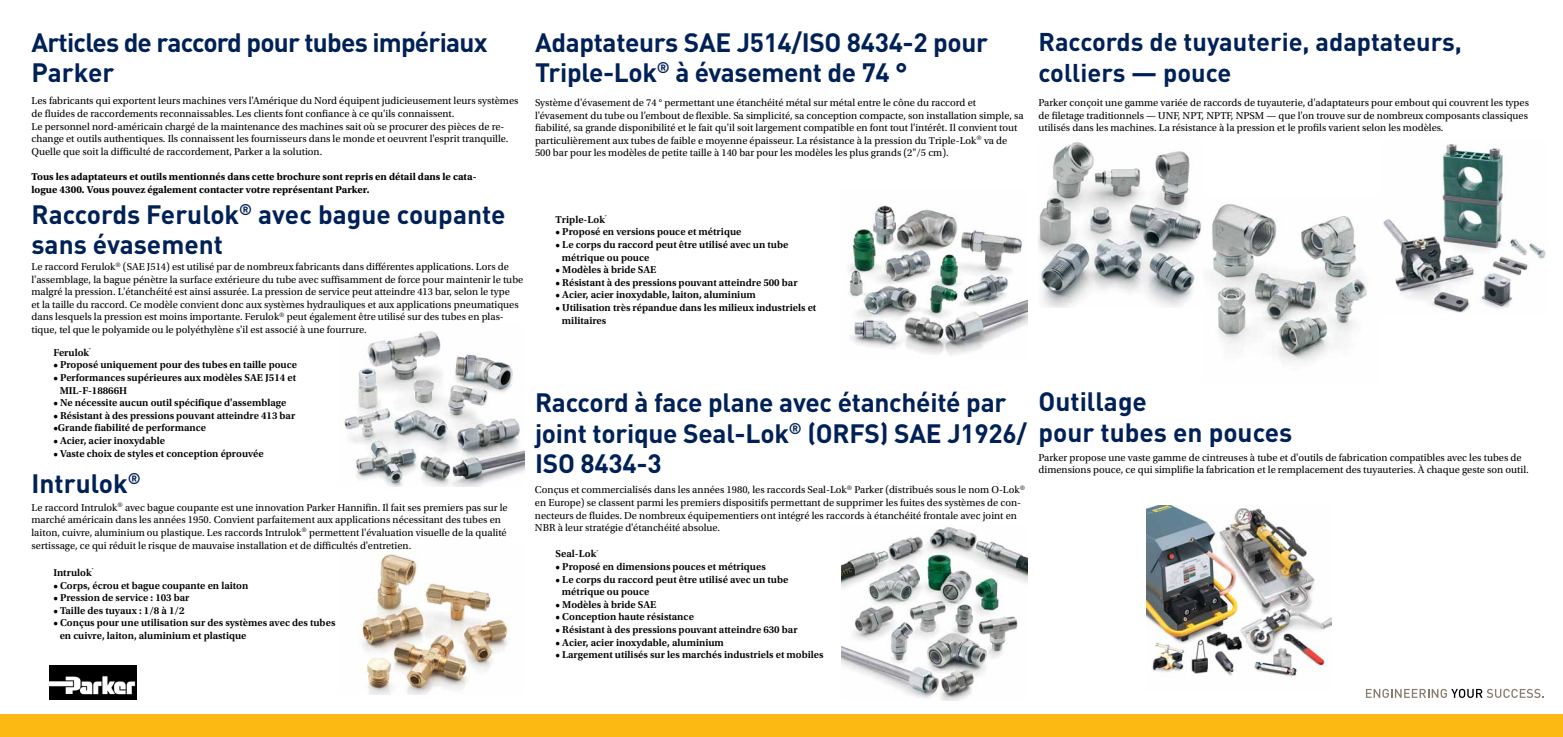
<style>
.page{position:relative;width:1563px;height:737px;background:#fff}
.page>*{position:absolute;margin:0;border:0;box-sizing:border-box;transform-origin:0 0}
.t1{font:700 26.25px/30.6px "DINOT";letter-spacing:-.01em;color:#002157}
.t2{font:700 26.25px/30.6px "DINOT";letter-spacing:-.03em;color:#002157}
.t3{font:700 25.38px/30.6px "DINOT";color:#002157}
.t4{font:10.5px/12.6px "Utopia Std";color:#000}
.t5{font:600 10.5px/12.6px "Utopia Std";color:#000}
.t6{font:700 10.5px/12.6px "Utopia Std";color:#000}
</style>
<div class="page">
<div style="left:0;top:714px;width:1563px;height:23px;background:#fdb913"></div>
<svg style="left:1366px;top:689px;width:177px;height:9px"></svg>
<img style="left:1211px;top:204px;width:156px;height:158px">
<img style="left:848px;top:205px;width:180px;height:151px">
<img style="left:842px;top:527px;width:186px;height:173px">
<img style="left:362px;top:553px;width:146px;height:141px">
<img style="left:344px;top:331px;width:180px;height:156px">
<img style="left:50px;top:665px;width:86px;height:34px">
<img style="left:1146px;top:505px;width:185px;height:172px">
<img style="left:1038px;top:142px;width:164px;height:166px">
<img style="left:1383px;top:144px;width:163px;height:169px">
<h1 class="t2" style="left:32px;top:26px;width:457px">Articles de raccord pour tubes impériaux<br>Parker</h1>
<h1 class="t1" style="left:535px;top:26px;width:454px">Adaptateurs SAE J514/ISO 8434-2 pour<br>Triple-Lok<sup>®</sup> à évasement de 74 °</h1>
<p class="t4" style="left:535px;top:96px;width:490px">Système d'évasement de 74 ° permettant une étanchéité métal sur métal entre le cône du raccord et l'évasement du tube ou l’embout de flexible. Sa simplicité, sa conception compacte, son installation simple, sa fiabilité, sa grande disponibilité et le fait qu'il soit largement compatible en font tout l'intérêt. Il convient tout particulièrement aux tubes de faible e moyenne épaisseur. La résistance à la pression du Triple-Lok<sup>®</sup> va de 500 bar pour les modèles de petite taille à 140 bar pour les modèles les plus grands (2"/5 cm).</p>
<p class="t4" style="left:32px;top:95px;width:488px">Les fabricants qui exportent leurs machines vers l'Amérique du Nord équipent judicieusement leurs systèmes de fluides de raccordements reconnaissables. Les clients font confiance à ce qu'ils connaissent.<br>Le personnel nord-américain chargé de la maintenance des machines sait où se procurer des pièces de re&shy;change et outils authentiques. Ils connaissent les fournisseurs dans le monde et oeuvrent l'esprit tranquille.<br>Quelle que soit la difficulté de raccordement, Parker a la solution.</p>
<p class="t6" style="left:32px;top:170px;width:446px">Tous les adaptateurs et outils mentionnés dans cette brochure sont repris en détail dans le cata&shy;logue 4300. Vous pouvez également contacter votre représentant Parker.</p>
<h2 class="t3" style="left:1038px;top:25px;width:425px">Raccords de tuyauterie, adaptateurs, colliers — pouce</h2>
<p class="t4" style="left:1038px;top:96px;width:492px;text-align:justify">Parker conçoit une gamme variée de raccords de tuyauterie, d'adaptateurs pour embout qui couvrent les types de filetage traditionnels — UNF, NPT, NPTF, NPSM — que l'on trouve sur de nombreux composants classiques utilisés dans les machines. La résistance à la pression et le profils varient selon les modèles.</p>
<h1 class="t1" style="left:31px;top:198px;width:476px">Raccords Ferulok<sup>®</sup> avec bague coupante sans évasement</h1>
<p class="t4" style="left:32px;top:260px;width:493px">Le raccord Ferulok<sup>®</sup> (SAE J514) est utilisé par de nombreux fabricants dans différentes applications. Lors de l'assemblage, la bague pénètre la surface extérieure du tube avec suffisamment de force pour maintenir le tube malgré la pression. L'étanchéité est ainsi assurée. La pression de service peut atteindre 413 bar, selon le type<br>et la taille du raccord. Ce modèle convient donc aux systèmes hydrauliques et aux applications pneumatiques dans lesquels la pression est moins importante. Ferulok<sup>®</sup> peut également être utilisé sur des tubes en plas&shy;tique, tel que le polyamide ou le polyéthylène s'il est associé à une fourrure.</p>
<p class="t5" style="left:53px;top:346px;width:39px">Ferulok<sup>®</sup></p>
<p class="t5" style="left:53px;top:359px;width:245px">• Proposé uniquement pour des tubes en taille pouce</p>
<p class="t5" style="left:60px;top:371px;width:238px;text-indent:-6px">• Performances supérieures aux modèles SAE J514 et<br>MIL-F-18866H</p>
<p class="t5" style="left:53px;top:396px;width:235px">• Ne nécessite aucun outil spécifique d'assemblage</p>
<p class="t5" style="left:53px;top:409px;width:243px">• Résistant à des pressions pouvant atteindre 413 bar</p>
<p class="t5" style="left:53px;top:422px;width:154px">•Grande fiabilité de performance</p>
<p class="t5" style="left:53px;top:434px;width:113px">• Acier, acier inoxydable</p>
<p class="t5" style="left:53px;top:447px;width:212px">• Vaste choix de styles et conception éprouvée</p>
<h1 class="t1" style="left:32px;top:467px;width:111px">Intrulok<sup>®</sup></h1>
<p class="t4" style="left:31px;top:501px;width:478px">Le raccord Intrulok<sup>®</sup> avec bague coupante est une innovation Parker Hannifin. Il fait ses premiers pas sur le marché américain dans les années 1950. Convient parfaitement aux applications nécessitant des tubes en laiton, cuivre, aluminium ou plastique. Les raccords Intrulok<sup>®</sup> permettent l'évaluation visuelle de la qualité sertissage, ce qui réduit le risque de mauvaise installation et de difficultés d'entretien.</p>
<p class="t5" style="left:53px;top:566px;width:41px">Intrulok<sup>®</sup></p>
<p class="t5" style="left:53px;top:579px;width:197px">• Corps, écrou et bague coupante en laiton</p>
<p class="t5" style="left:53px;top:591px;width:138px">• Pression de service : 103 bar</p>
<p class="t5" style="left:53px;top:604px;width:133px">• Taille des tuyaux : 1/8 à 1/2</p>
<p class="t5" style="left:60px;top:616px;width:277px;text-indent:-6px">• Conçus pour une utilisation sur des systèmes avec des tubes en cuivre, laiton, aluminium et plastique</p>
<p class="t5" style="left:555px;top:213px;width:53px">Triple-Lok<sup>®</sup></p>
<p class="t5" style="left:555px;top:226px;width:187px">• Proposé en versions pouce et métrique</p>
<p class="t5" style="left:562px;top:238px;width:228px;text-indent:-6px">• Le corps du raccord peut être utilisé avec un tube métrique ou pouce</p>
<p class="t5" style="left:555px;top:263px;width:102px">• Modèles à bride SAE</p>
<p class="t5" style="left:555px;top:276px;width:243px">• Résistant à des pressions pouvant atteindre 500 bar</p>
<p class="t5" style="left:555px;top:289px;width:202px">• Acier, acier inoxydable, laiton, aluminium</p>
<p class="t5" style="left:562px;top:301px;width:256px;text-indent:-6px">• Utilisation très répandue dans les milieux industriels et militaires</p>
<h1 class="t1" style="left:535px;top:386px;width:759px">Raccord à face plane avec étanchéité par<br>joint torique Seal-Lok<sup>®</sup> (ORFS) SAE J1926/ pour tubes en pouces<br>ISO 8434-3</h1>
<h1 class="t1" style="left:1038px;top:385px;width:110px">Outillage</h1>
<p class="t4" style="left:1038px;top:451px;width:492px">Parker propose une vaste gamme de cintreuses à tube et d'outils de fabrication compatibles avec les tubes de dimensions pouce, ce qui simplifie la fabrication et le remplacement des tuyauteries. À chaque geste son outil.</p>
<p class="t4" style="left:535px;top:484px;width:492px">Conçus et commercialisés dans les années 1980, les raccords Seal-Lok<sup>®</sup> Parker (distribués sous le nom O-Lok<sup>® </sup>en Europe) se classent parmi les premiers dispositifs permettant de supprimer les fuites des systèmes de con&shy;necteurs de fluides. De nombreux équipementiers ont intégré les raccords à étanchéité frontale avec joint en NBR à leur stratégie d'étanchéité absolue.</p>
<p class="t5" style="left:555px;top:547px;width:44px">Seal-Lok<sup>®</sup></p>
<p class="t5" style="left:555px;top:560px;width:212px">• Proposé en dimensions pouces et métriques</p>
<p class="t5" style="left:562px;top:573px;width:228px;text-indent:-6px">• Le corps du raccord peut être utilisé avec un tube métrique ou pouce</p>
<p class="t5" style="left:555px;top:598px;width:102px">• Modèles à bride SAE</p>
<p class="t5" style="left:555px;top:610px;width:140px">• Conception haute résistance</p>
<p class="t5" style="left:555px;top:623px;width:243px">• Résistant à des pressions pouvant atteindre 630 bar</p>
<p class="t5" style="left:555px;top:636px;width:170px">• Acier, acier inoxydable, aluminium</p>
<p class="t5" style="left:555px;top:648px;width:269px">• Largement utilisés sur les marchés industriels et mobiles</p>
</div>
